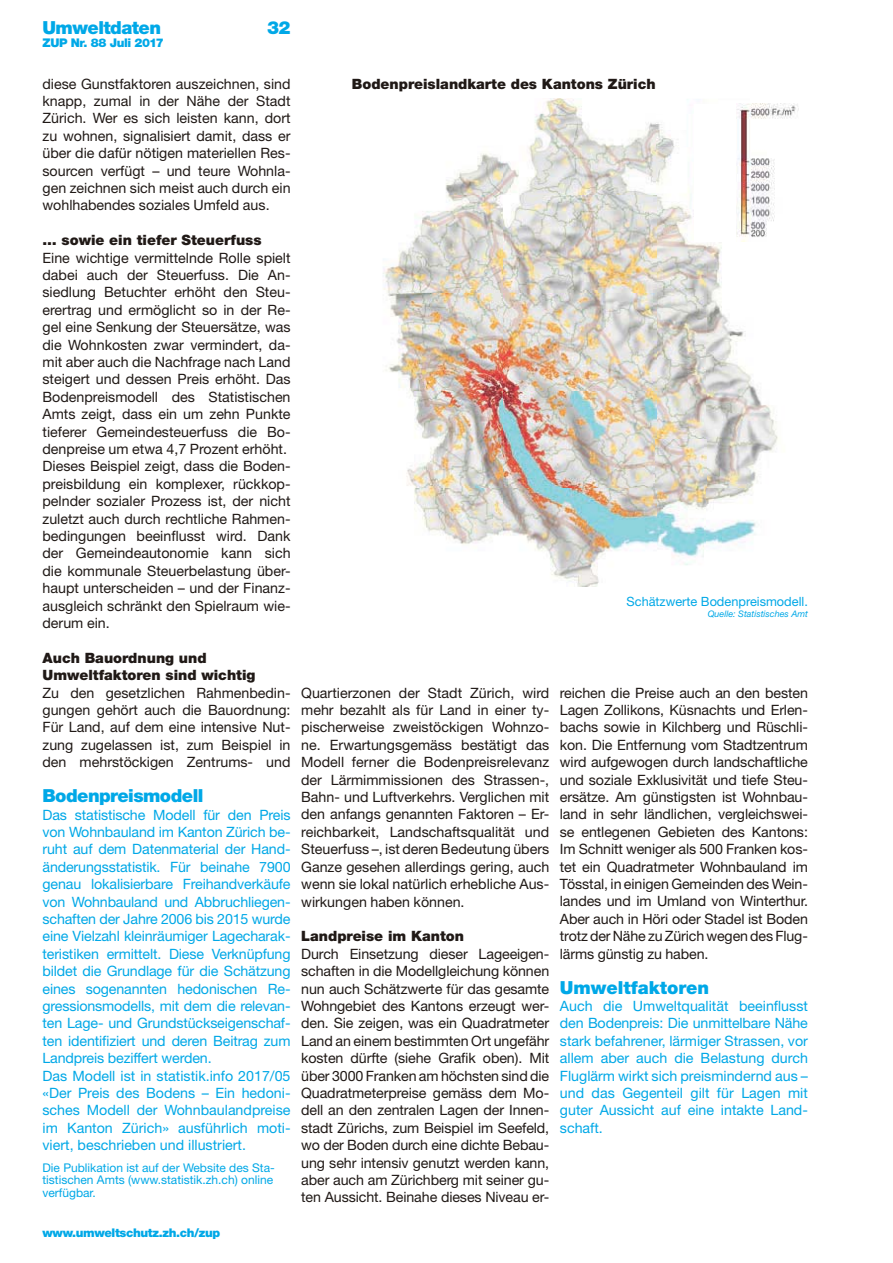
<style>
.page{position:relative;width:893px;height:1263px;background:#fff}
.page>*{position:absolute;margin:0;border:0;box-sizing:border-box;transform-origin:0 0}
.t1{font:900 18px "Helvetica Neue LT Std";letter-spacing:-.03em;color:#00a8e7}
.t2{font:900 18px "Helvetica Neue LT Std";color:#00a8e7}
.t3{font:14.25px/17.4px "Helvetica Neue LT Std";color:#201916;text-align:justify}
.t4{font:14.25px/17.4px "Helvetica Neue LT Std";letter-spacing:-.01em;color:#00a8e7;text-align:justify}
.t5{font:900 14.25px/17.4px "Helvetica Neue LT Std";color:#201916}
.t6{font:12.75px "Helvetica Neue LT Std";color:#00a8e7}
.t7{font:12px/12.8px "Helvetica Neue LT Std";color:#00a8e7}
.t8{font:900 12px "Helvetica Neue LT Std";letter-spacing:-.03em;color:#00a8e7}
.t9{font:italic 9px "Helvetica Neue LT Std";color:#00a8e7}
</style>
<div class="page">
<img style="left:383px;top:98px;width:273px;height:488px">
<img style="left:656px;top:99px;width:138px;height:48px">
<img style="left:656px;top:147px;width:51px;height:418px">
<img style="left:707px;top:242px;width:71px;height:302px">
<div style="left:695px;top:104px;width:72px;height:138px;background:#fff"></div>
<img style="left:736px;top:104px;width:63px;height:138px">
<p class="t1" style="left:43px;top:21px;width:120px">Umweltdaten</p>
<p class="t1" style="left:267px;top:21px;width:25px">32</p>
<p class="t8" style="left:43px;top:38px;width:123px">ZUP Nr. 88 Juli 2017</p>
<p class="t3" style="left:43px;top:77px;width:250px">diese Gunstfaktoren auszeichnen, sind knapp, zumal in der Nähe der Stadt Zürich. Wer es sich leisten kann, dort zu wohnen, signalisiert damit, dass er über die dafür nötigen materiellen Res&shy;sourcen verfügt – und teure Wohnla&shy;gen zeichnen sich meist auch durch ein wohlhabendes soziales Umfeld aus.</p>
<p class="t5" style="left:43px;top:233px;width:221px">… sowie ein tiefer Steuerfuss</p>
<p class="t3" style="left:43px;top:250px;width:250px;text-align:left">Eine wichtige vermittelnde Rolle spielt dabei auch der Steuerfuss. Die An&shy;siedlung Betuchter erhöht den Steu&shy;er ertrag und ermöglicht so in der Re&shy;gel eine Senkung der Steuersätze, was die Wohnkosten zwar vermindert, da&shy;mit aber auch die Nachfrage nach Land steigert und dessen Preis erhöht. Das Bodenpreismodell des Statistischen Amts zeigt, dass ein um zehn Punkte tieferer Gemeindesteuerfuss die Bo&shy;denpreise um etwa 4,7 Prozent erhöht.<br>Dieses Beispiel zeigt, dass die Boden&shy;preisbildung ein komplexer, rückkop&shy;pelnder sozialer Prozess ist, der nicht zuletzt auch durch rechtliche Rahmen&shy;bedingungen beeinflusst wird. Dank der Gemeindeautonomie kann sich die kommunale Steuerbelastung über&shy;haupt unterscheiden – und der Finanz&shy;ausgleich schränkt den Spielraum wie&shy;derum ein.</p>
<p class="t5" style="left:43px;top:651px;width:214px">Auch Bauordnung und<br>Umweltfaktoren sind wichtig</p>
<p class="t3" style="left:43px;top:685px;width:250px">Zu den gesetzlichen Rahmenbedin&shy;gungen gehört auch die Bauordnung:<br>Für Land, auf dem eine intensive Nut&shy;zung zugelassen ist, zum Beispiel in den mehrstöckigen Zentrums- und</p>
<p class="t3" style="left:301px;top:685px;width:250px">Quartierzonen der Stadt Zürich, wird mehr bezahlt als für Land in einer ty&shy;pischerweise zweistöckigen Wohnzo&shy;ne. Erwartungsgemäss bestätigt das Modell ferner die Bodenpreisrelevanz der Lärmimmissio nen des Strassen-, Bahn- und Luftverkehrs. Verglichen mit den anfangs genannten Faktoren – Er&shy;reichbarkeit, Landschaftsqualität und Steuerfuss –, ist deren Bedeutung übers Ganze gesehen allerdings gering, auch wenn sie lokal natürlich erhebliche Aus&shy;wirkungen haben können.</p>
<p class="t5" style="left:301px;top:929px;width:164px">Landpreise im Kanton</p>
<p class="t3" style="left:301px;top:946px;width:250px">Durch Einsetzung dieser Lageeigen&shy;schaften in die Modellgleichung können nun auch Schätzwerte für das gesamte Wohngebiet des Kantons erzeugt wer&shy;den. Sie zeigen, was ein Quadratmeter Land an einem bestimmten Ort ungefähr kosten dürfte (siehe Grafik oben). Mit über 3000 Franken am höchsten sind die Quadratmeterpreise gemäss dem Mo&shy;dell an den zentralen Lagen der Innen&shy;stadt Zürichs, zum Beispiel im Seefeld, wo der Boden durch eine dichte Bebau&shy;ung sehr intensiv genutzt werden kann, aber auch am Zürichberg mit seiner gu&shy;ten Aussicht. Beinahe dieses Niveau er-</p>
<p class="t5" style="left:352px;top:77px;width:305px">Bodenpreislandkarte des Kantons Zürich</p>
<p class="t6" style="left:627px;top:597px;width:183px">Schätzwerte Bodenpreismodell.</p>
<p class="t9" style="left:708px;top:608px;width:102px">Quelle: Statistisches Amt</p>
<p class="t3" style="left:560px;top:685px;width:250px">reichen die Preise auch an den besten Lagen Zollikons, Küsnachts und Erlen&shy;bachs sowie in Kilchberg und Rüschli&shy;kon. Die Entfernung vom Stadtzentrum wird aufgewogen durch landschaftliche und soziale Exklusivität und tiefe Steu&shy;ersätze. Am günstigsten ist Wohnbau&shy;land in sehr ländlichen, vergleichswei&shy;se entlegenen Gebieten des Kantons:<br>Im Schnitt weniger als 500 Franken kos&shy;tet ein Quadratmeter Wohnbauland im Töss tal, in einigen Gemeinden des Wein&shy;landes und im Umland von Winterthur.<br>Aber auch in Höri oder Stadel ist Boden trotz der Nähe zu Zürich wegen des Flug - lärms günstig zu haben.</p>
<p class="t2" style="left:560px;top:980px;width:151px">Umweltfaktoren</p>
<p class="t4" style="left:560px;top:999px;width:250px">Auch die Umweltqualität beeinflusst den Bodenpreis: Die unmittelbare Nähe stark befahrener, lärmiger Strassen, vor allem aber auch die Belastung durch Fluglärm wirkt sich preismindernd aus – und das Gegenteil gilt für Lagen mit guter Aussicht auf eine intakte Land&shy;schaft.</p>
<p class="t1" style="left:43px;top:789px;width:162px">Bodenpreismodell</p>
<p class="t4" style="left:43px;top:807px;width:250px;text-align:left">Das statistische Modell für den Preis von Wohnbauland im Kanton Zürich be&shy;ruht auf dem Datenmaterial der Hand&shy;änderungsstatistik. Für beinahe 7900 genau lokalisierbare Freihandverkäufe von Wohnbauland und Abbruchliegen&shy;schaften der Jahre 2006 bis 2015 wurde eine Vielzahl kleinräumiger Lagecharak&shy;teristiken ermittelt. Diese Verknüpfung bildet die Grundlage für die Schätzung eines sogenannten hedonischen Re&shy;gressionsmodells, mit dem die relevan&shy;ten Lage- und Grundstückseigenschaf&shy;ten identifiziert und deren Beitrag zum Landpreis beziffert werden.<br>Das Modell ist in statistik.info 2017/05 «Der Preis des Bodens – Ein hedoni&shy;sches Modell der Wohnbaulandpreise im Kanton Zürich» ausführlich moti&shy;viert, beschrieben und illustriert.</p>
<p class="t7" style="left:43px;top:1162px;width:234px">Die Publikation ist auf der Website des Sta&shy;tistischen Amts (www.statistik.zh.ch) online verfügbar.</p>
<p class="t8" style="left:43px;top:1229px;width:179px">www.umweltschutz.zh.ch/zup</p>
</div>
